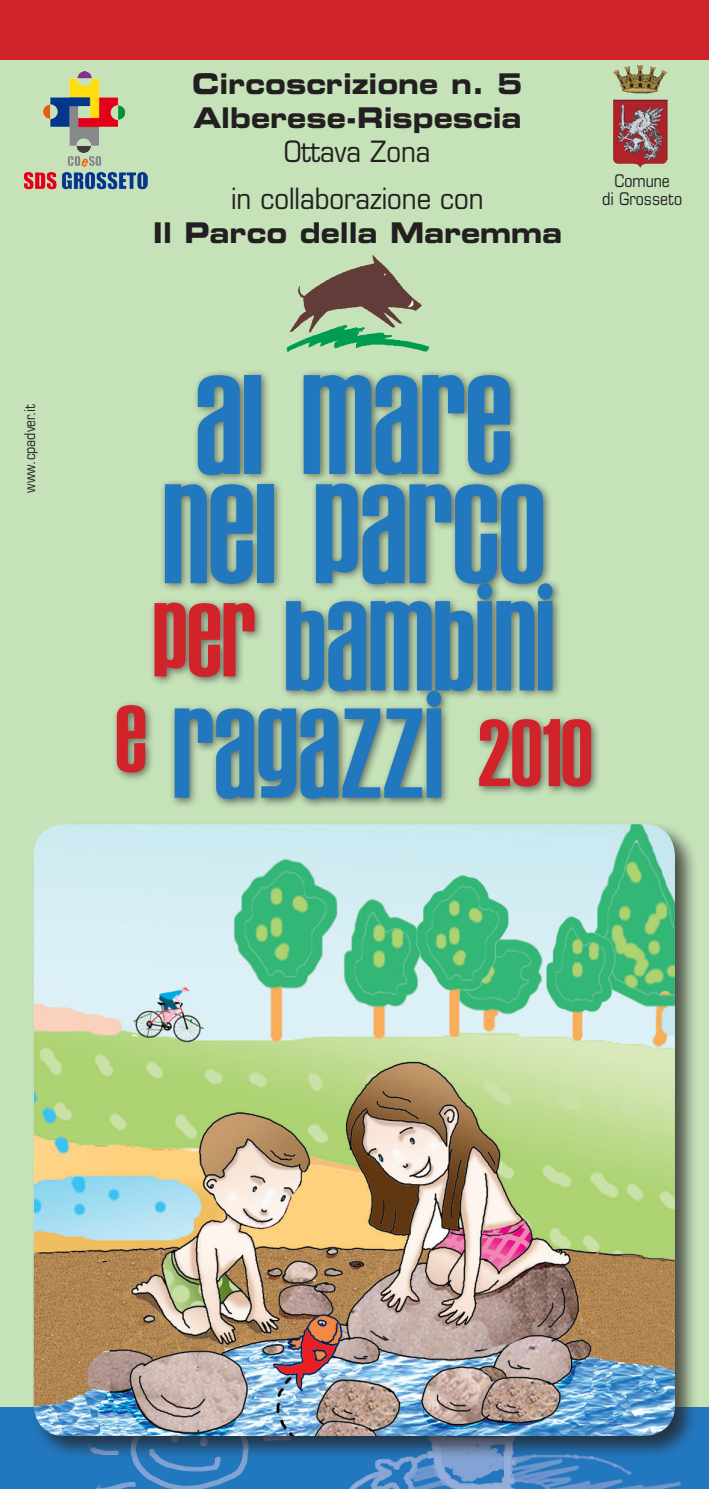
<style>
.page{position:relative;width:709px;height:1489px;background:#fff}
.page>*{position:absolute;margin:0;border:0;box-sizing:border-box;transform-origin:0 0}
.Normale{font:144.5px "Establo";color:#2278be;scale:.9 1}
.Normale-2{font:130.5px "Establo";color:#2278be;scale:.9 1}
.Normale-3{font:28.5px/34.2px "Eurostile Bold Extended Two";color:#231f20;scale:.9 1}
.Normale-4{font:28.5px "Eurostile";color:#231f20;scale:.9 1}
.t1{font:condensed 17.5px "Eurostile";color:#231f20}
.t2{font:condensed 15px "Eurostile";color:#231f20}
.s1{font-size:107.25px;color:#d1232a}
.s2{font-size:98px;color:#d1232a}
</style>
<div class="page">
<div style="left:0;top:0;width:709px;height:1416px;background:#c5e2b9"></div>
<img style="left:0;top:1407px;width:704px;height:81px">
<div style="left:0;top:0;width:709px;height:59px;background:#d1232a"></div>
<img style="left:23px;top:72px;width:125px;height:118px">
<img style="left:613px;top:65px;width:54px;height:29px">
<div style="left:30px;top:820px;width:669px;height:639px;background:#231f20;opacity:.75"></div>
<img style="left:34px;top:824px;width:641px;height:611px">
<div style="left:111px;top:369px;width:489px;height:439px;background:#231f20;opacity:.58"></div>
<img style="left:286px;top:254px;width:142px;height:97px">
<p class="t2" style="left:21px;top:492px;width:91px;rotate:-90deg">www.cpadver.it</p>
<p class="Normale-3" style="left:192px;top:66px;width:369px">Circoscrizione n. 5<br>Alberese-Rispescia</p>
<p class="Normale-4" style="left:284px;top:135px;width:164px">Ottava Zona</p>
<p class="Normale-4" style="left:231px;top:181px;width:282px">in collaborazione con</p>
<p class="Normale-3" style="left:153px;top:215px;width:456px">Il Parco della Maremma</p>
<p class="t1" style="left:614px;top:170px;width:57px">Comune</p>
<p class="t1" style="left:602px;top:188px;width:81px">di Grosseto</p>
<p class="Normale" style="left:195px;top:343px;width:353px">AL MARE</p>
<p class="Normale" style="left:163px;top:452px;width:426px">NEL PARCO</p>
<p class="Normale-2" style="left:153px;top:572px;width:448px"><span class="s1">PER</span> BAMBINI</p>
<p class="Normale-2" style="left:115px;top:679px;width:531px"><sup>E</sup> RAGAZZI <span class="s2">2010</span></p>
</div>
